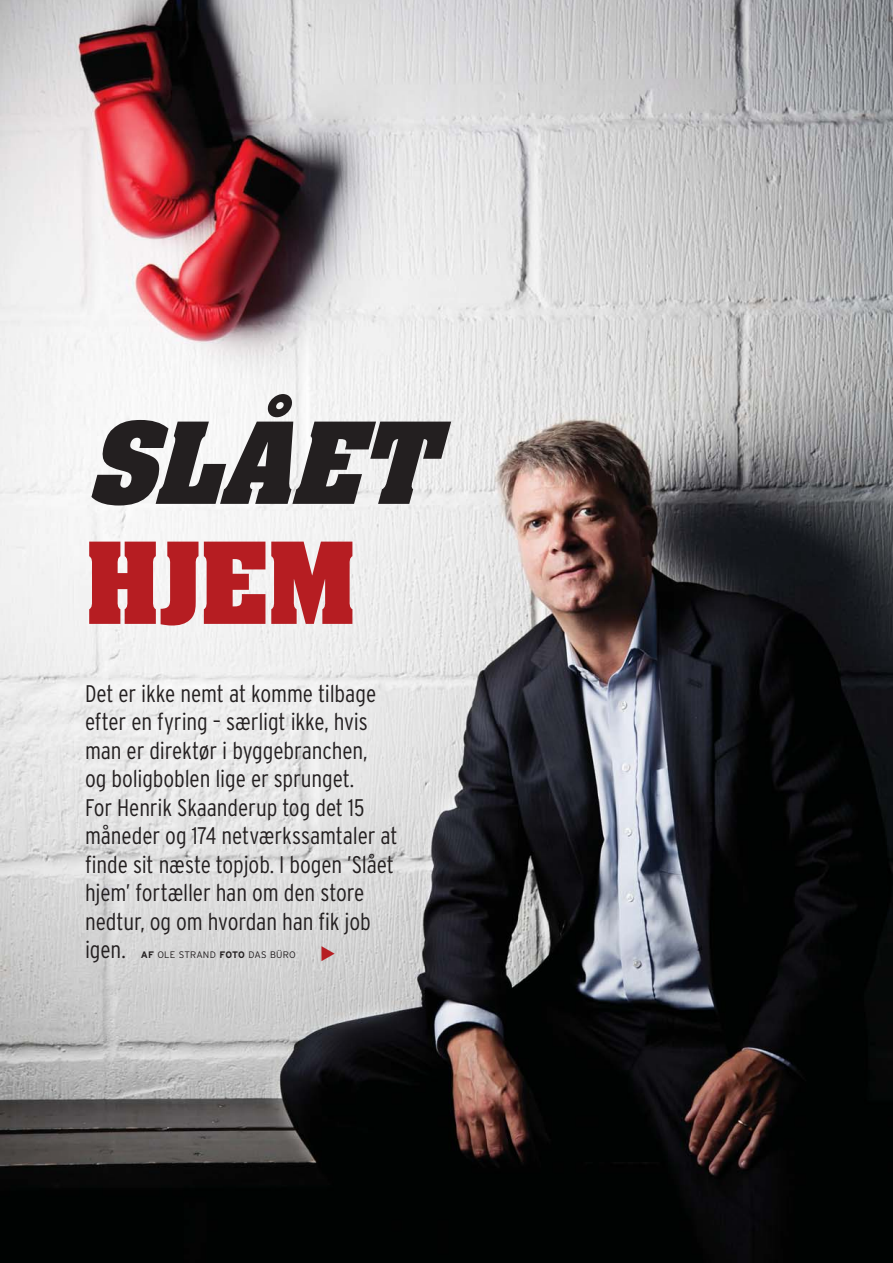
<style>
.page{position:relative;width:893px;height:1263px;background:#fff}
.page>*{position:absolute;margin:0;border:0;box-sizing:border-box;transform-origin:0 0}
.t1{font:italic 700 96px "Aachen";color:#231f20}
.t2{font:700 96px "Aachen";color:#b61d22}
.t3{font:300 condensed 24px/28.5px "Interstate";letter-spacing:-.005em;color:#231f20}
.t4{font:300 9.45px "Interstate";letter-spacing:.015em;color:#231f20}
.s1{font-weight:700}
</style>
<div class="page">
<img style="left:0;top:0;width:893px;height:1263px">
<svg style="left:322px;top:946px;width:13px;height:15px"></svg>
<h1 class="t1" style="left:85px;top:422px;width:374px">SLÅET</h1>
<h1 class="t2" style="left:85px;top:542px;width:273px">HJEM</h1>
<p class="t3" style="left:85px;top:681px;width:314px">Det er ikke nemt at komme tilbage efter en fyring – særligt ikke, hvis man er direktør i byggebranchen,<br>og boligboblen lige er sprunget.<br>For Henrik Skaanderup tog det 15 måneder og 174 netværkssamtaler at finde sit næste topjob. I bogen ’Slået hjem’ fortæller han om den store nedtur, og om hvordan han fik job igen.</p>
<p class="t4" style="left:141px;top:951px;width:156px"><span class="s1">AF</span> OLE STRAND <span class="s1">FOTO</span> DAS BÜRO</p>
</div>
